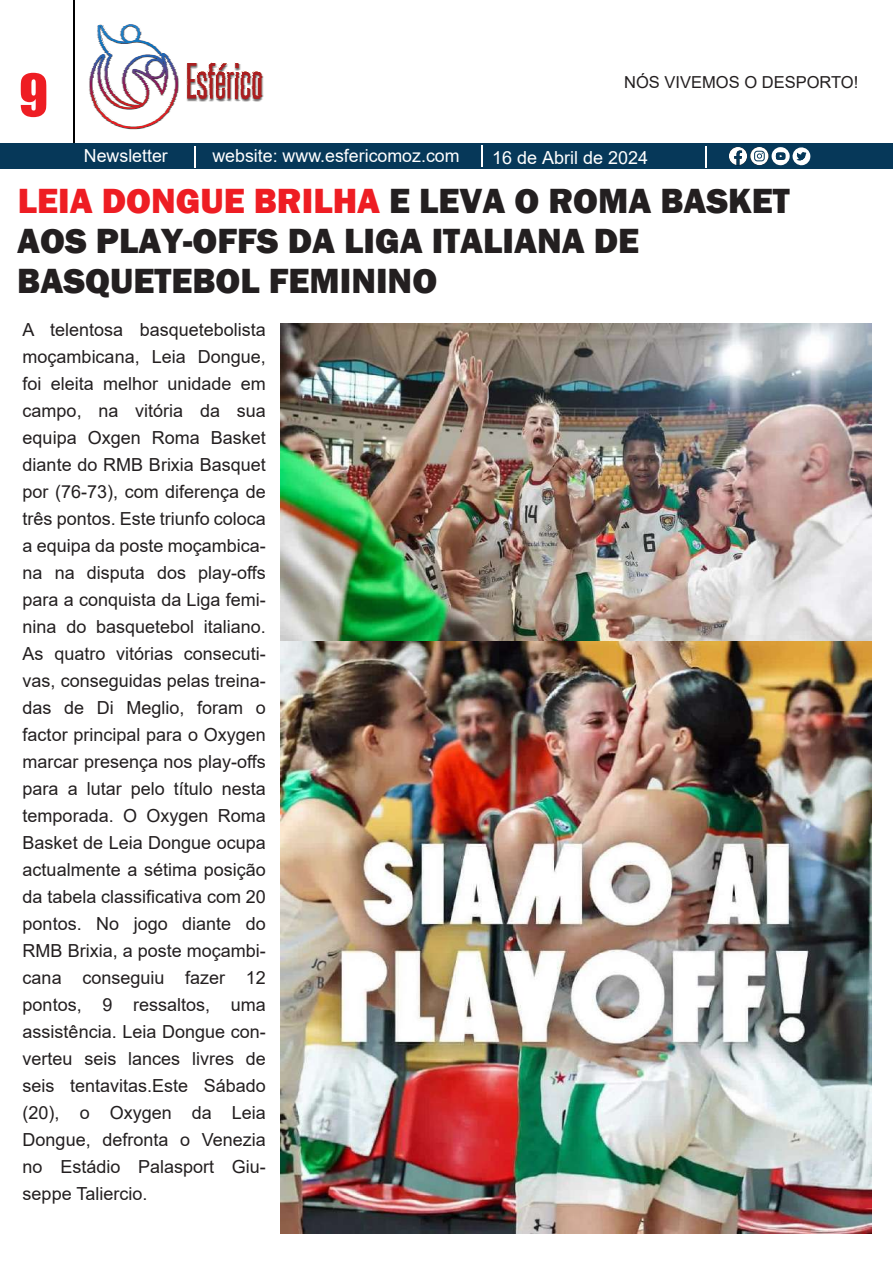
<style>
.page{position:relative;width:893px;height:1263px;background:#fff}
.page>*{position:absolute;margin:0;border:0;box-sizing:border-box;transform-origin:0 0}
.t1{font:54px "Impact";color:#ee1d23}
.t2{font:800 36px/40px "Franklin Gothic";color:#231f20}
.t3{font:18px/27px "Arial";color:#231f20;text-align:justify}
.t4{font:18px "Arial";color:#fff}
.t5{font:16.5px "Arial";color:#231f20}
.s1{color:#ee1d23}
</style>
<div class="page">
<div style="left:0;top:144px;width:893px;height:25px;background:#063859"></div>
<svg style="left:705px;top:146px;width:1px;height:22px"></svg>
<svg style="left:195px;top:146px;width:1px;height:22px"></svg>
<svg style="left:729px;top:147px;width:18px;height:18px"></svg>
<svg style="left:750px;top:147px;width:18px;height:18px"></svg>
<svg style="left:754px;top:151px;width:11px;height:10px"></svg>
<svg style="left:482px;top:146px;width:1px;height:21px"></svg>
<svg style="left:771px;top:147px;width:40px;height:19px"></svg>
<hr style="left:73px;top:0;width:2px;height:142px;background:#000001">
<svg style="left:89px;top:24px;width:175px;height:106px"></svg>
<img style="left:281px;top:323px;width:591px;height:318px">
<img style="left:280px;top:641px;width:592px;height:592px">
<h1 class="t1" style="left:19px;top:53px;width:31px">9</h1>
<p class="t5" style="left:624px;top:71px;width:236px">NÓS VIVEMOS O DESPORTO!</p>
<p class="t4" style="left:84px;top:143px;width:86px">Newsletter</p>
<p class="t4" style="left:212px;top:143px;width:249px">website: www.esfericomoz.com</p>
<p class="t4" style="left:492px;top:145px;width:158px">16 de Abril de 2024</p>
<h2 class="t2" style="left:17px;top:181px;width:774px"><span class="s1">LEIA DONGUE BRILHA</span> E LEVA O ROMA BASKET<br>AOS PLAY-OFFS DA LIGA ITALIANA DE<br>BASQUETEBOL FEMININO</h2>
<p class="t3" style="left:23px;top:316px;width:245px">A telentosa basquetebolista moçambicana, Leia Dongue, foi eleita melhor unidade em campo, na vitória da sua equipa Oxgen Roma Basket diante do RMB Brixia Basquet por (76-73), com diferença de três pontos. Este triunfo coloca a equipa da poste moçambica&shy;na na disputa dos play-offs para a conquista da Liga femi&shy;nina do basquetebol italiano.<br>As quatro vitórias consecuti&shy;vas, conseguidas pelas treina&shy;das de Di Meglio, foram o factor principal para o Oxygen marcar presença nos play-offs para a lutar pelo título nesta temporada. O Oxygen Roma Basket de Leia Dongue ocupa actualmente a sétima posição da tabela classificativa com 20 pontos. No jogo diante do RMB Brixia, a poste moçambi&shy;cana conseguiu fazer 12 pontos, 9 ressaltos, uma assistência. Leia Dongue con&shy;verteu seis lances livres de seis tentavitas.Este Sábado (20), o Oxygen da Leia Dongue, defronta o Venezia no Estádio Palasport Giu&shy;seppe Taliercio.</p>
</div>
